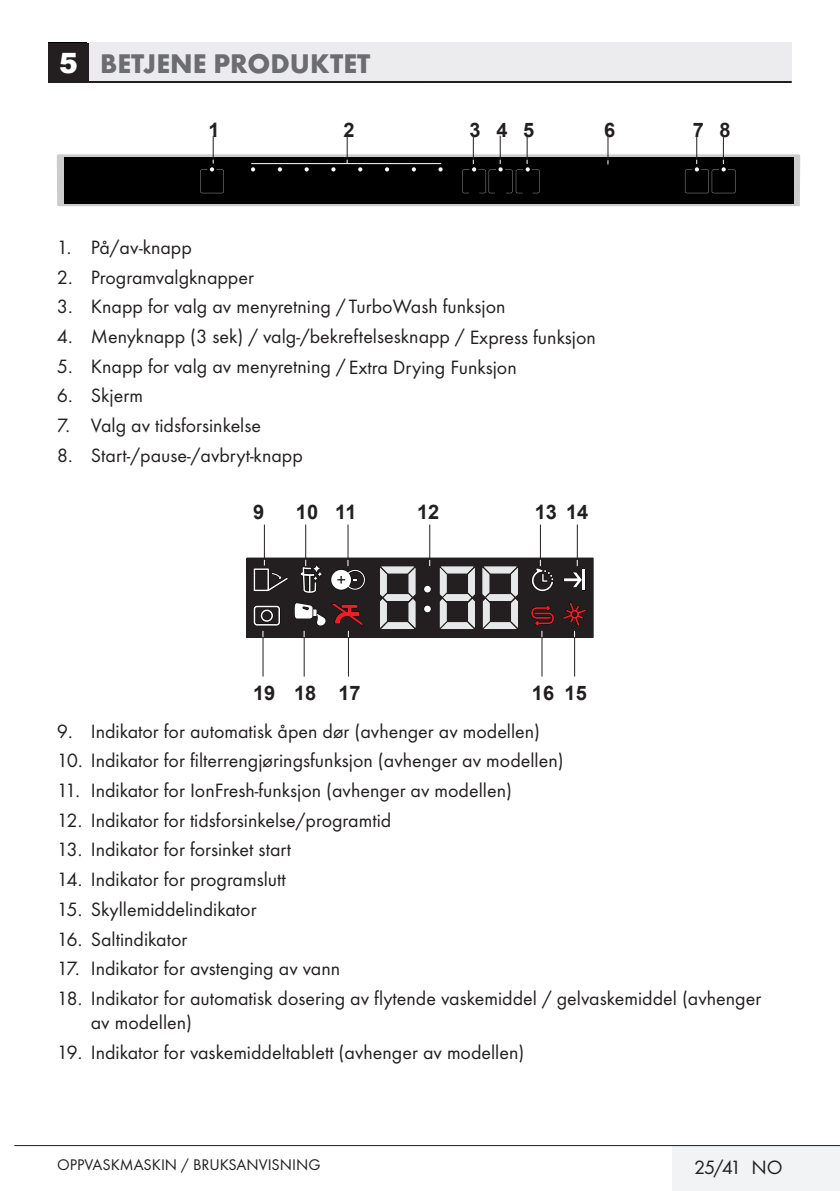
<style>
.page{position:relative;width:840px;height:1191px;background:#fff}
.page>*{position:absolute;margin:0;border:0;box-sizing:border-box;transform-origin:0 0}
.Ana_Baslik{font:700 28px "Futura TOT";color:#6c6d70}
.t1{font:700 28px "Futura TOT";color:#fff}
.Girintili_Yazi{font:20px/24px "Futura TOT Boo";color:#231f20}
.Yazi_alanlari{font:700 20px "Arial";color:#231f20}
.t2{font:16px "Futura TOT Boo";color:#231f20}
</style>
<div class="page">
<div style="left:671px;top:1145px;width:168px;height:46px;background:#f2f3f4"></div>
<hr style="left:14px;top:1145px;width:825px;height:1px;background:#231f20">
<div style="left:88px;top:43px;width:703px;height:39px;background:#ececee"></div>
<hr style="left:48px;top:81px;width:743px;height:2px;background:#231f20">
<div style="left:48px;top:43px;width:40px;height:39px;background:#231f20"></div>
<svg style="left:57px;top:136px;width:742px;height:70px"></svg>
<div style="left:247px;top:558px;width:345px;height:79px;background:#231f20"></div>
<hr style="left:582px;top:569px;width:2px;height:21px;background:#fff">
<svg style="left:253px;top:606px;width:27px;height:19px"></svg>
<svg style="left:380px;top:566px;width:35px;height:63px"></svg>
<svg style="left:439px;top:566px;width:35px;height:63px"></svg>
<svg style="left:482px;top:566px;width:35px;height:63px"></svg>
<svg style="left:424px;top:586px;width:6px;height:6px"></svg>
<div style="left:424px;top:605px;width:6px;height:7px;background:#fff;border-radius:50%"></div>
<hr style="left:264px;top:524px;width:1px;height:37px;background:#231f20">
<svg style="left:253px;top:560px;width:35px;height:31px"></svg>
<hr style="left:305px;top:524px;width:1px;height:36px;background:#231f20">
<svg style="left:300px;top:560px;width:22px;height:33px"></svg>
<hr style="left:347px;top:524px;width:1px;height:36px;background:#231f20">
<svg style="left:331px;top:560px;width:35px;height:30px"></svg>
<hr style="left:574px;top:637px;width:1px;height:39px;background:#231f20">
<svg style="left:563px;top:602px;width:23px;height:35px"></svg>
<hr style="left:429px;top:524px;width:1px;height:36px;background:#231f20">
<hr style="left:539px;top:524px;width:1px;height:36px;background:#231f20">
<svg style="left:531px;top:560px;width:23px;height:32px"></svg>
<hr style="left:576px;top:524px;width:1px;height:36px;background:#231f20">
<svg style="left:563px;top:560px;width:19px;height:28px"></svg>
<hr style="left:541px;top:637px;width:1px;height:39px;background:#231f20">
<svg style="left:531px;top:605px;width:23px;height:32px"></svg>
<hr style="left:348px;top:637px;width:1px;height:39px;background:#231f20">
<hr style="left:303px;top:637px;width:1px;height:39px;background:#231f20">
<svg style="left:294px;top:603px;width:69px;height:34px"></svg>
<hr style="left:262px;top:637px;width:1px;height:39px;background:#231f20">
<p class="t1" style="left:60px;top:47px;width:18px">5</p>
<p class="Ana_Baslik" style="left:100px;top:46px;width:271px">BETJENE PRODUKTET</p>
<p class="Yazi_alanlari" style="left:208px;top:115px;width:13px">1</p>
<p class="Yazi_alanlari" style="left:343px;top:115px;width:13px">2</p>
<p class="Yazi_alanlari" style="left:469px;top:115px;width:13px">3</p>
<p class="Yazi_alanlari" style="left:496px;top:115px;width:13px">4</p>
<p class="Yazi_alanlari" style="left:523px;top:115px;width:13px">5</p>
<p class="Yazi_alanlari" style="left:603px;top:116px;width:13px">6</p>
<p class="Yazi_alanlari" style="left:692px;top:115px;width:13px">7</p>
<p class="Yazi_alanlari" style="left:719px;top:115px;width:13px">8</p>
<p class="Girintili_Yazi" style="left:57px;top:235px;width:137px">1. På/av-knapp</p>
<p class="Girintili_Yazi" style="left:57px;top:265px;width:199px">2. Programvalgknapper</p>
<p class="Girintili_Yazi" style="left:57px;top:294px;width:450px">3. Knapp for valg av menyretning /TurboWash funksjon</p>
<p class="Girintili_Yazi" style="left:57px;top:324px;width:540px">4. Menyknapp (3 sek) / valg-/bekreftelsesknapp / Express funksjon</p>
<p class="Girintili_Yazi" style="left:57px;top:354px;width:461px">5. Knapp for valg av menyretning /Extra Drying Funksjon</p>
<p class="Girintili_Yazi" style="left:57px;top:384px;width:88px">6. Skjerm</p>
<p class="Girintili_Yazi" style="left:57px;top:413px;width:206px">7. Valg av tidsforsinkelse</p>
<p class="Girintili_Yazi" style="left:57px;top:443px;width:247px">8. Start-/pause-/avbryt-knapp</p>
<p class="Yazi_alanlari" style="left:253px;top:497px;width:13px">9</p>
<p class="Yazi_alanlari" style="left:296px;top:497px;width:24px">10</p>
<p class="Yazi_alanlari" style="left:335px;top:497px;width:23px">11</p>
<p class="Yazi_alanlari" style="left:417px;top:497px;width:24px">12</p>
<p class="Yazi_alanlari" style="left:534px;top:497px;width:55px">13 14</p>
<p class="Yazi_alanlari" style="left:253px;top:679px;width:24px">19</p>
<p class="Yazi_alanlari" style="left:294px;top:679px;width:24px">18</p>
<p class="Yazi_alanlari" style="left:338px;top:679px;width:24px">17</p>
<p class="Yazi_alanlari" style="left:531px;top:679px;width:24px">16</p>
<p class="Girintili_Yazi" style="left:57px;top:719px;width:484px">9. Indikator for automatisk åpen dør (avhenger av modellen)</p>
<p class="Girintili_Yazi" style="left:57px;top:748px;width:508px">10. Indikator for filterrengjøringsfunksjon (avhenger av modellen)</p>
<p class="Girintili_Yazi" style="left:57px;top:778px;width:456px">11. Indikator for IonFresh-funksjon (avhenger av modellen)</p>
<p class="Girintili_Yazi" style="left:57px;top:808px;width:336px">12. Indikator for tidsforsinkelse/programtid</p>
<p class="Girintili_Yazi" style="left:57px;top:837px;width:236px">13. Indikator for forsinket start</p>
<p class="Girintili_Yazi" style="left:57px;top:867px;width:230px">14. Indikator for programslutt</p>
<p class="Girintili_Yazi" style="left:57px;top:897px;width:201px">15. Skyllemiddelindikator</p>
<p class="Girintili_Yazi" style="left:57px;top:926px;width:132px">16. Saltindikator</p>
<p class="Girintili_Yazi" style="left:57px;top:956px;width:285px">17. Indikator for avstenging av vann</p>
<p class="Girintili_Yazi" style="left:91px;top:986px;width:671px;text-indent:-34px">18. Indikator for automatisk dosering av flytende vaskemiddel / gelvaskemiddel (avhenger av modellen)</p>
<p class="Girintili_Yazi" style="left:57px;top:1040px;width:469px">19. Indikator for vaskemiddeltablett (avhenger av modellen)</p>
<p class="Yazi_alanlari" style="left:564px;top:679px;width:24px">15</p>
<p class="t2" style="left:57px;top:1155px;width:265px">OPPVASKMASKIN / BRUKSANVISNING</p>
<p class="Girintili_Yazi" style="left:693px;top:1155px;width:90px">25 / 41 NO</p>
</div>
